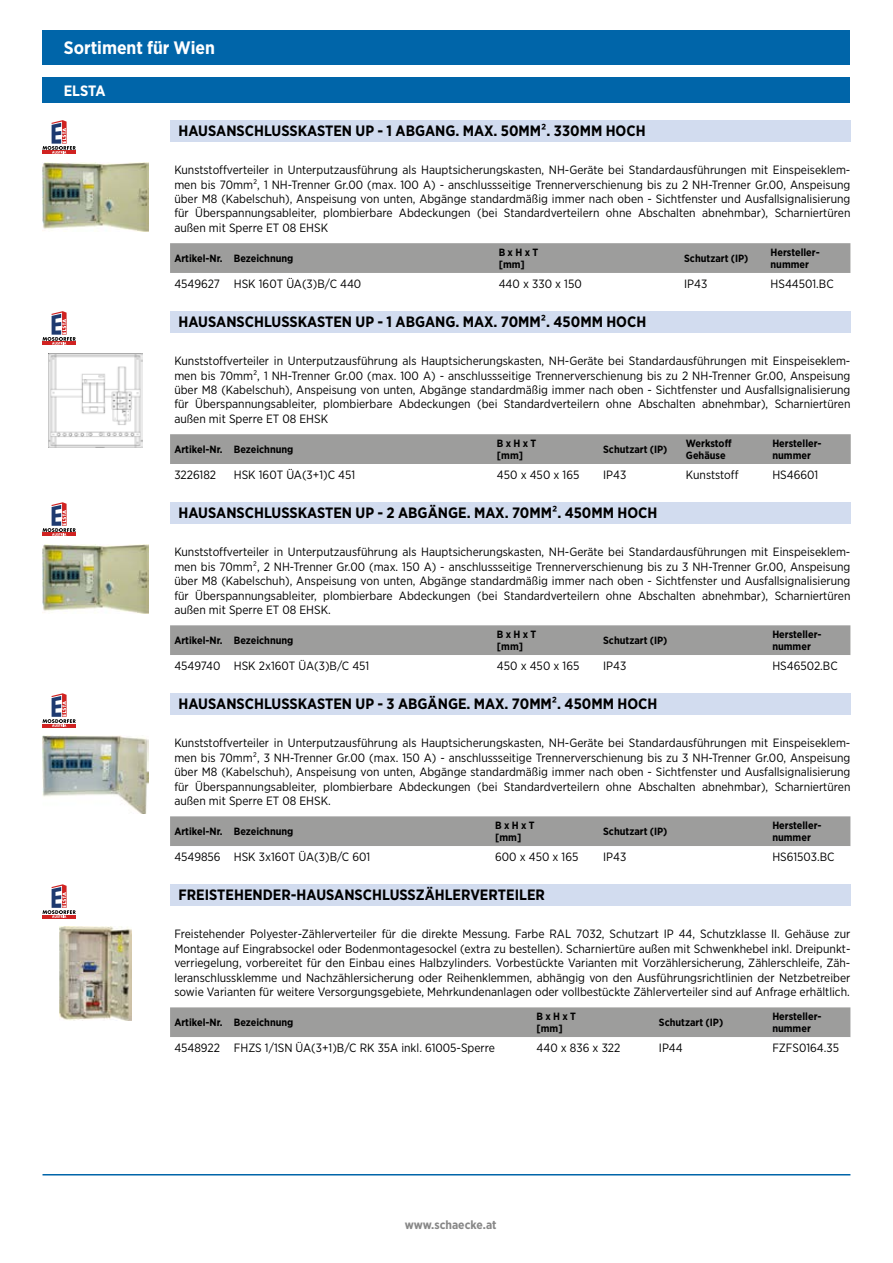
<style>
.page{position:relative;width:893px;height:1263px;background:#fff}
.page>*{position:absolute;margin:0;border:0;box-sizing:border-box;transform-origin:0 0}
.t1{font:700 18px "Gotham Narrow";color:#fff}
.t2{font:700 15px "Gotham Narrow";color:#000}
.t3{font:700 15px "Gotham Narrow";letter-spacing:-.01em;color:#fff}
.t4{font:12px/14.4px "Gotham Narrow";color:#000;text-align:justify}
.t5{font:700 12px "Gotham Narrow";color:#878787}
.t6{font:700 10.5px/12.6px "Gotham Narrow";color:#000}
</style>
<div class="page">
<div style="left:43px;top:31px;width:807px;height:34px;background:#0065a9"></div>
<hr style="left:43px;top:1174px;width:807px;height:1px;background:#0065a9">
<div style="left:43px;top:78px;width:807px;height:25px;background:#0065a9"></div>
<svg style="left:43px;top:120px;width:33px;height:34px"></svg>
<img style="left:43px;top:163px;width:106px;height:69px">
<div style="left:170px;top:243px;width:680px;height:30px;background:#9d9d9c"></div>
<svg style="left:43px;top:311px;width:33px;height:34px"></svg>
<img style="left:49px;top:354px;width:93px;height:93px">
<div style="left:170px;top:434px;width:681px;height:30px;background:#9d9d9c"></div>
<svg style="left:43px;top:502px;width:33px;height:34px"></svg>
<img style="left:43px;top:545px;width:106px;height:69px">
<div style="left:170px;top:625px;width:680px;height:30px;background:#9d9d9c"></div>
<svg style="left:43px;top:693px;width:33px;height:34px"></svg>
<img style="left:43px;top:736px;width:106px;height:77px">
<div style="left:170px;top:816px;width:680px;height:30px;background:#9d9d9c"></div>
<svg style="left:43px;top:884px;width:33px;height:34px"></svg>
<img style="left:60px;top:927px;width:72px;height:93px">
<div style="left:170px;top:1007px;width:680px;height:30px;background:#9d9d9c"></div>
<div style="left:170px;top:120px;width:680px;height:21px;background:#d2dcef"></div>
<div style="left:170px;top:311px;width:680px;height:21px;background:#d2dcef"></div>
<div style="left:170px;top:502px;width:680px;height:21px;background:#d2dcef"></div>
<div style="left:170px;top:693px;width:680px;height:21px;background:#d2dcef"></div>
<div style="left:170px;top:884px;width:680px;height:21px;background:#d2dcef"></div>
<h1 class="t1" style="left:64px;top:36px;width:153px">Sortiment für Wien</h1>
<p class="t3" style="left:64px;top:81px;width:43px">ELSTA</p>
<p class="t2" style="left:179px;top:121px;width:469px">HAUSANSCHLUSSKASTEN UP - 1 ABGANG. MAX. 50MM². 330MM HOCH</p>
<p class="t4" style="left:174px;top:162px;width:678px">Kunststoffverteiler in Unterputzausführung als Hauptsicherungskasten, NH-Geräte bei Standardausführungen mit Einspeiseklem&shy;men bis 70mm², 1 NH-Trenner Gr.00 (max. 100 A) - anschlussseitige Trennerverschienung bis zu 2 NH-Trenner Gr.00, Anspeisung über M8 (Kabelschuh), Anspeisung von unten, Abgänge standardmäßig immer nach oben - Sichtfenster und Ausfallsignalisierung für Überspannungsableiter, plombierbare Abdeckungen (bei Standardverteilern ohne Abschalten abnehmbar), Scharniertüren außen mit Sperre ET 08 EHSK</p>
<p class="t6" style="left:174px;top:252px;width:121px">Artikel-Nr. Bezeichnung</p>
<p class="t6" style="left:499px;top:245px;width:41px">B x H x T [mm]</p>
<p class="t6" style="left:684px;top:252px;width:66px">Schutzart (IP)</p>
<p class="t6" style="left:771px;top:245px;width:51px">Hersteller&shy;nummer</p>
<p class="t4" style="left:174px;top:276px;width:189px">4549627 HSK 160T ÜA(3)B/C 440</p>
<p class="t4" style="left:499px;top:276px;width:85px">440 x 330 x 150</p>
<p class="t4" style="left:684px;top:276px;width:25px">IP43</p>
<p class="t4" style="left:771px;top:276px;width:65px">HS44501.BC</p>
<p class="t2" style="left:179px;top:312px;width:469px">HAUSANSCHLUSSKASTEN UP - 1 ABGANG. MAX. 70MM². 450MM HOCH</p>
<p class="t4" style="left:174px;top:354px;width:678px">Kunststoffverteiler in Unterputzausführung als Hauptsicherungskasten, NH-Geräte bei Standardausführungen mit Einspeiseklem&shy;men bis 70mm², 1 NH-Trenner Gr.00 (max. 100 A) - anschlussseitige Trennerverschienung bis zu 2 NH-Trenner Gr.00, Anspeisung über M8 (Kabelschuh), Anspeisung von unten, Abgänge standardmäßig immer nach oben - Sichtfenster und Ausfallsignalisierung für Überspannungsableiter, plombierbare Abdeckungen (bei Standardverteilern ohne Abschalten abnehmbar), Scharniertüren außen mit Sperre ET 08 EHSK</p>
<p class="t6" style="left:174px;top:443px;width:121px">Artikel-Nr. Bezeichnung</p>
<p class="t6" style="left:497px;top:436px;width:41px">B x H x T [mm]</p>
<p class="t6" style="left:603px;top:443px;width:66px">Schutzart (IP)</p>
<p class="t6" style="left:686px;top:436px;width:47px">Werkstoff<br>Gehäuse</p>
<p class="t6" style="left:772px;top:436px;width:51px">Hersteller&shy;nummer</p>
<p class="t4" style="left:174px;top:467px;width:43px">3226182</p>
<p class="t4" style="left:234px;top:467px;width:123px">HSK 160T ÜA(3+1)C 451</p>
<p class="t4" style="left:497px;top:467px;width:84px">450 x 450 x 165</p>
<p class="t4" style="left:603px;top:467px;width:25px">IP43</p>
<p class="t4" style="left:686px;top:467px;width:54px">Kunststoff</p>
<p class="t4" style="left:772px;top:467px;width:47px">HS46601</p>
<p class="t2" style="left:179px;top:503px;width:480px">HAUSANSCHLUSSKASTEN UP - 2 ABGÄNGE. MAX. 70MM². 450MM HOCH</p>
<p class="t4" style="left:174px;top:545px;width:678px">Kunststoffverteiler in Unterputzausführung als Hauptsicherungskasten, NH-Geräte bei Standardausführungen mit Einspeiseklem&shy;men bis 70mm², 2 NH-Trenner Gr.00 (max. 150 A) - anschlussseitige Trennerverschienung bis zu 3 NH-Trenner Gr.00, Anspeisung über M8 (Kabelschuh), Anspeisung von unten, Abgänge standardmäßig immer nach oben - Sichtfenster und Ausfallsignalisierung für Überspannungsableiter, plombierbare Abdeckungen (bei Standardverteilern ohne Abschalten abnehmbar), Scharniertüren außen mit Sperre ET 08 EHSK.</p>
<p class="t6" style="left:174px;top:634px;width:121px">Artikel-Nr. Bezeichnung</p>
<p class="t6" style="left:497px;top:628px;width:41px">B x H x T [mm]</p>
<p class="t6" style="left:603px;top:634px;width:66px">Schutzart (IP)</p>
<p class="t6" style="left:772px;top:628px;width:51px">Hersteller&shy;nummer</p>
<p class="t4" style="left:174px;top:658px;width:197px">4549740 HSK 2x160T ÜA(3)B/C 451</p>
<p class="t4" style="left:497px;top:658px;width:84px">450 x 450 x 165</p>
<p class="t4" style="left:603px;top:658px;width:25px">IP43</p>
<p class="t4" style="left:772px;top:658px;width:67px">HS46502.BC</p>
<p class="t2" style="left:179px;top:694px;width:480px">HAUSANSCHLUSSKASTEN UP - 3 ABGÄNGE. MAX. 70MM². 450MM HOCH</p>
<p class="t4" style="left:174px;top:736px;width:678px">Kunststoffverteiler in Unterputzausführung als Hauptsicherungskasten, NH-Geräte bei Standardausführungen mit Einspeiseklem&shy;men bis 70mm², 3 NH-Trenner Gr.00 (max. 150 A) - anschlussseitige Trennerverschienung bis zu 3 NH-Trenner Gr.00, Anspeisung über M8 (Kabelschuh), Anspeisung von unten, Abgänge standardmäßig immer nach oben - Sichtfenster und Ausfallsignalisierung für Überspannungsableiter, plombierbare Abdeckungen (bei Standardverteilern ohne Abschalten abnehmbar), Scharniertüren außen mit Sperre ET 08 EHSK.</p>
<p class="t6" style="left:174px;top:825px;width:121px">Artikel-Nr. Bezeichnung</p>
<p class="t6" style="left:495px;top:819px;width:41px">B x H x T [mm]</p>
<p class="t6" style="left:603px;top:825px;width:66px">Schutzart (IP)</p>
<p class="t6" style="left:772px;top:819px;width:51px">Hersteller&shy;nummer</p>
<p class="t4" style="left:174px;top:849px;width:197px">4549856 HSK 3x160T ÜA(3)B/C 601</p>
<p class="t4" style="left:495px;top:849px;width:85px">600 x 450 x 165</p>
<p class="t4" style="left:603px;top:849px;width:25px">IP43</p>
<p class="t4" style="left:772px;top:849px;width:64px">HS61503.BC</p>
<p class="t2" style="left:179px;top:885px;width:368px">FREISTEHENDER-HAUSANSCHLUSSZÄHLERVERTEILER</p>
<p class="t4" style="left:174px;top:927px;width:678px">Freistehender Polyester-Zählerverteiler für die direkte Messung. Farbe RAL 7032, Schutzart IP 44, Schutzklasse II. Gehäuse zur Montage auf Eingrabsockel oder Bodenmontagesockel (extra zu bestellen). Scharniertüre außen mit Schwenkhebel inkl. Dreipunkt&shy;verriegelung, vorbereitet für den Einbau eines Halbzylinders. Vorbestückte Varianten mit Vorzählersicherung, Zählerschleife, Zäh&shy;leranschlussklemme und Nachzählersicherung oder Reihenklemmen, abhängig von den Ausführungsrichtlinien der Netzbetreiber sowie Varianten für weitere Versorgungsgebiete, Mehrkundenanlagen oder vollbestückte Zählerverteiler sind auf Anfrage erhältlich.</p>
<p class="t6" style="left:174px;top:1016px;width:121px">Artikel-Nr. Bezeichnung</p>
<p class="t6" style="left:536px;top:1010px;width:41px">B x H x T [mm]</p>
<p class="t6" style="left:659px;top:1016px;width:66px">Schutzart (IP)</p>
<p class="t6" style="left:772px;top:1010px;width:51px">Hersteller&shy;nummer</p>
<p class="t4" style="left:174px;top:1040px;width:322px">4548922 FHZS 1/1SN ÜA(3+1)B/C RK 35A inkl. 61005-Sperre</p>
<p class="t4" style="left:537px;top:1040px;width:85px">440 x 836 x 322</p>
<p class="t4" style="left:659px;top:1040px;width:25px">IP44</p>
<p class="t4" style="left:772px;top:1040px;width:68px">FZFS0164.35</p>
<p class="t5" style="left:405px;top:1217px;width:93px">www.schaecke.at</p>
</div>
